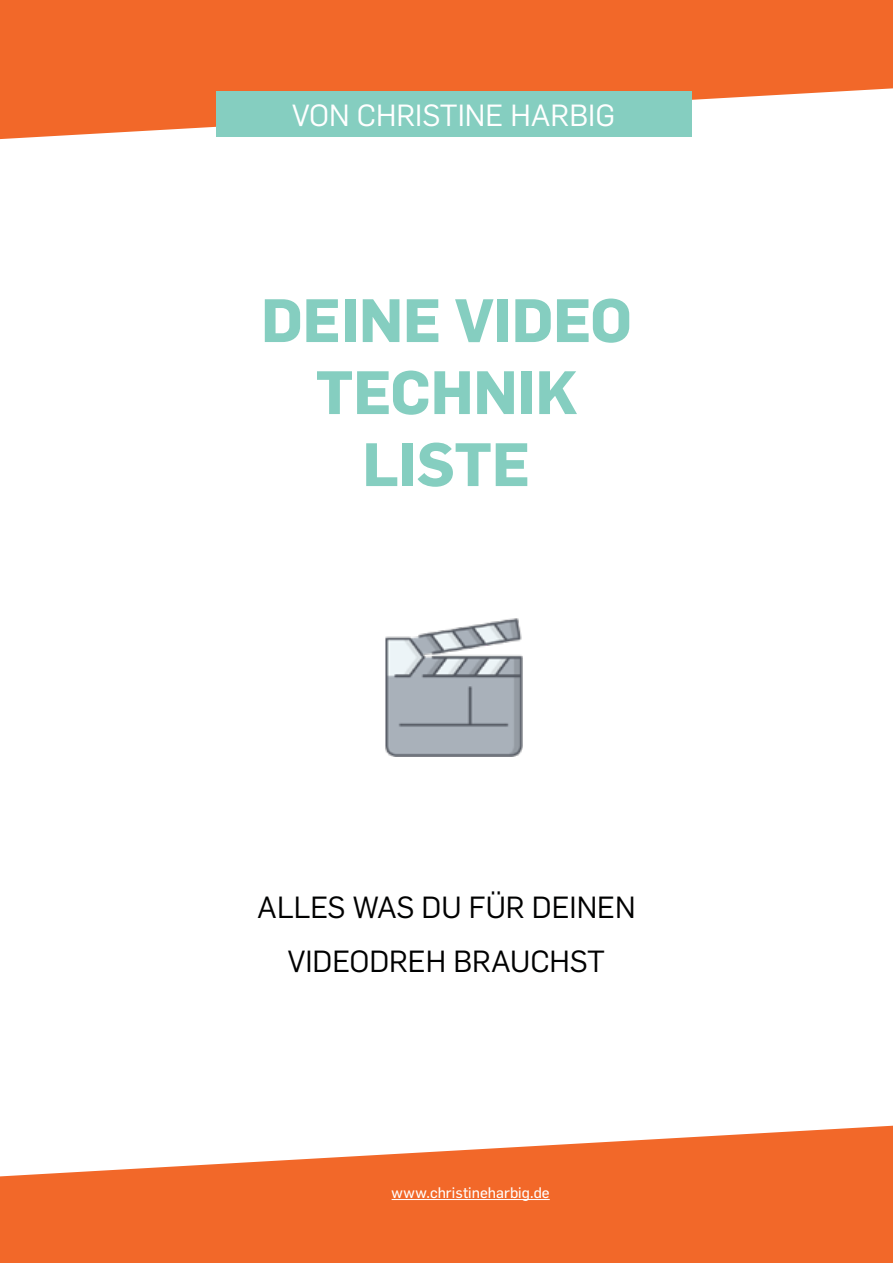
<style>
.page{position:relative;width:893px;height:1263px;background:#fff}
.page>*{position:absolute;margin:0;border:0;box-sizing:border-box;transform-origin:0 0}
.t1{font:700 60px/72px "Flama";color:#85cec0;text-align:center}
.t2{font:30px/54px "Flama";color:#000101;text-align:center}
.t3{font:30px "Flama";color:#fff}
.t4{font:15px "Flama Basic";letter-spacing:.005em;color:#fff}
</style>
<div class="page">
<svg style="left:0;top:0;width:893px;height:139px;fill:#f26829"></svg>
<div style="left:216px;top:91px;width:475px;height:46px;background:#85cec0"></div>
<svg style="left:0;top:1126px;width:893px;height:137px;fill:#f26829"></svg>
<img style="left:385px;top:618px;width:137px;height:138px">
<hr style="left:392px;top:1199px;width:158px;height:1px;background:#fff">
<p class="t3" style="left:292px;top:95px;width:324px">VON CHRISTINE HARBIG</p>
<h1 class="t1" style="left:261px;top:280px;width:372px">DEINE VIDEO<br>TECHNIK<br>LISTE</h1>
<p class="t2" style="left:257px;top:878px;width:380px">ALLES WAS DU FÜR DEINEN<br>VIDEODREH BRAUCHST</p>
<p class="t4" style="left:392px;top:1182px;width:160px">www.christineharbig.de</p>
</div>
